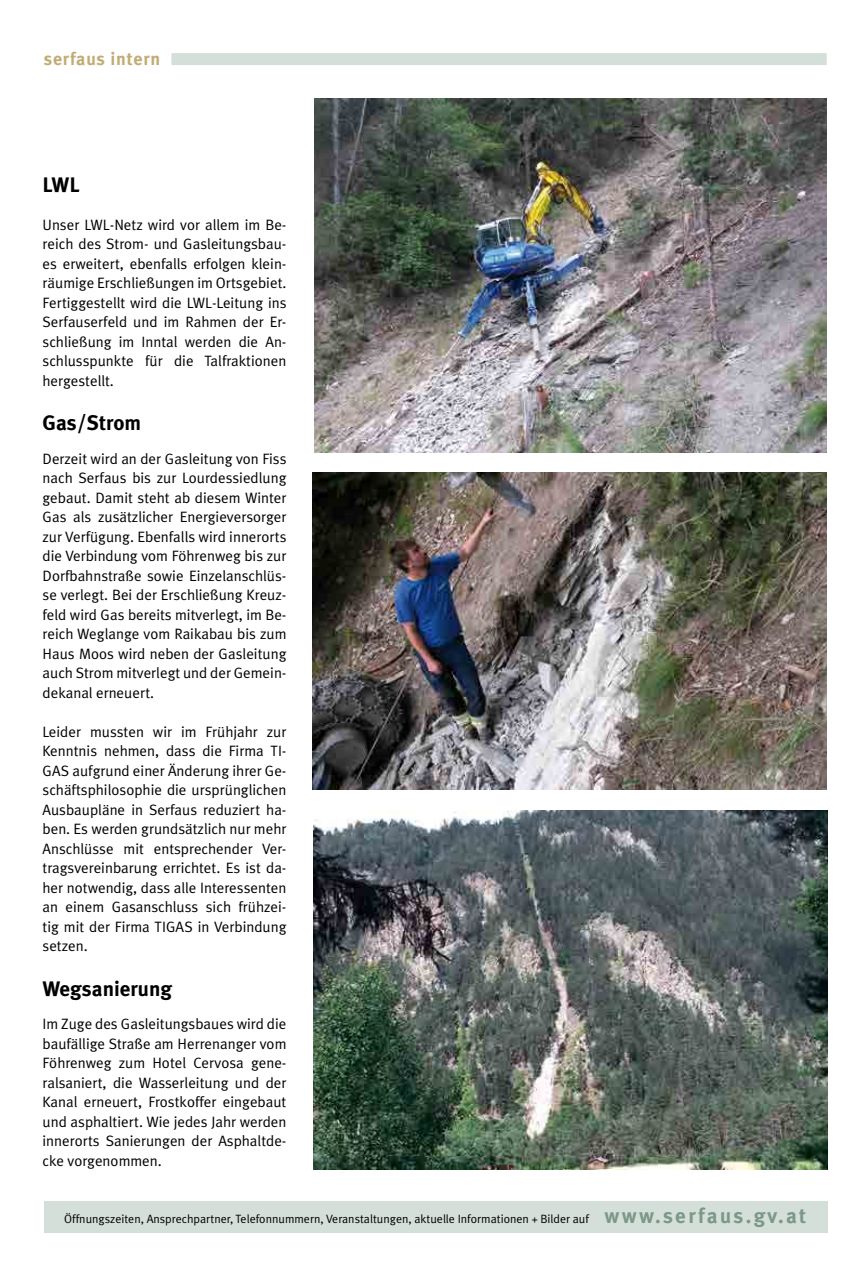
<style>
.page{position:relative;width:868px;height:1263px;background:#fff}
.page>*{position:absolute;margin:0;border:0;box-sizing:border-box;transform-origin:0 0}
.t1{font:700 21px "Meta Plus";color:#000}
.t2{font:700 18px "Meta Plus";letter-spacing:.04em;color:#c1ac74}
.t3{font:15px/19.5px "Meta Plus Normal";color:#000;text-align:justify}
.t4{font:12px "Meta Plus Normal";color:#000}
.s1{font-family:"Meta Plus";font-weight:700;font-size:21px;color:#7b9888}
</style>
<div class="page">
<div style="left:171px;top:53px;width:655px;height:12px;background:#d5dfd9"></div>
<div style="left:44px;top:1202px;width:783px;height:31px;background:#d5dfd9"></div>
<img style="left:312px;top:473px;width:514px;height:317px">
<img style="left:314px;top:810px;width:513px;height:359px">
<img style="left:314px;top:99px;width:512px;height:354px">
<p class="t2" style="left:44px;top:48px;width:118px">serfaus intern</p>
<h1 class="t1" style="left:43px;top:172px;width:39px">LWL</h1>
<p class="t3" style="left:43px;top:214px;width:245px">Unser LWL-Netz wird vor allem im Be&shy;reich des Strom- und Gasleitungsbau&shy;es erweitert, ebenfalls erfolgen klein&shy;räumige Erschließungen im Ortsgebiet.<br>Fertiggestellt wird die LWL-Leitung ins Serfauserfeld und im Rahmen der Er&shy;schließung im Inntal werden die An&shy;schlusspunkte für die Talfraktionen hergestellt.</p>
<h1 class="t1" style="left:43px;top:411px;width:100px">Gas/Strom</h1>
<p class="t3" style="left:43px;top:448px;width:245px">Derzeit wird an der Gasleitung von Fiss nach Serfaus bis zur Lourdessiedlung gebaut. Damit steht ab diesem Winter Gas als zusätzlicher Energieversorger zur Verfügung. Ebenfalls wird innerorts die Verbindung vom Föhrenweg bis zur Dorfbahnstraße sowie Einzelanschlüs&shy;se verlegt. Bei der Erschließung Kreuz&shy;feld wird Gas bereits mitverlegt, im Be&shy;reich Weglange vom Raikabau bis zum Haus Moos wird neben der Gasleitung auch Strom mitverlegt und der Gemein&shy;dekanal erneuert.</p>
<p class="t3" style="left:43px;top:721px;width:245px">Leider mussten wir im Frühjahr zur Kenntnis nehmen, dass die Firma TI-GAS aufgrund einer Änderung ihrer Ge&shy;schäftsphilosophie die ursprünglichen Ausbaupläne in Serfaus reduziert ha&shy;ben. Es werden grundsätzlich nur mehr Anschlüsse mit entsprechender Ver&shy;tragsvereinbarung errichtet. Es ist da&shy;her notwendig, dass alle Interessenten an einem Gasanschluss sich frühzei&shy;tig mit der Firma Tigas</p>
<p class="t3" style="left:198px;top:916px;width:90px">in Verbindung</p>
<p class="t3" style="left:43px;top:936px;width:47px">setzen.</p>
<h1 class="t1" style="left:43px;top:976px;width:131px">Wegsanierung</h1>
<p class="t3" style="left:43px;top:1014px;width:245px">Im Zuge des Gasleitungsbaues wird die baufällige Straße am Herrenanger vom Föhrenweg zum Hotel Cervosa gene&shy;ralsaniert, die Wasserleitung und der Kanal erneuert, Frostkoffer eingebaut und asphaltiert. Wie jedes Jahr werden innerorts Sanierungen der Asphaltde&shy;cke vorgenommen.</p>
<p class="t4" style="left:64px;top:1212px;width:743px">Öffnungszeiten, Ansprechpartner, Telefonnummern, Veranstaltungen, aktuelle Informationen + Bilder auf <span class="s1">www.serfaus.gv.at</span></p>
</div>
